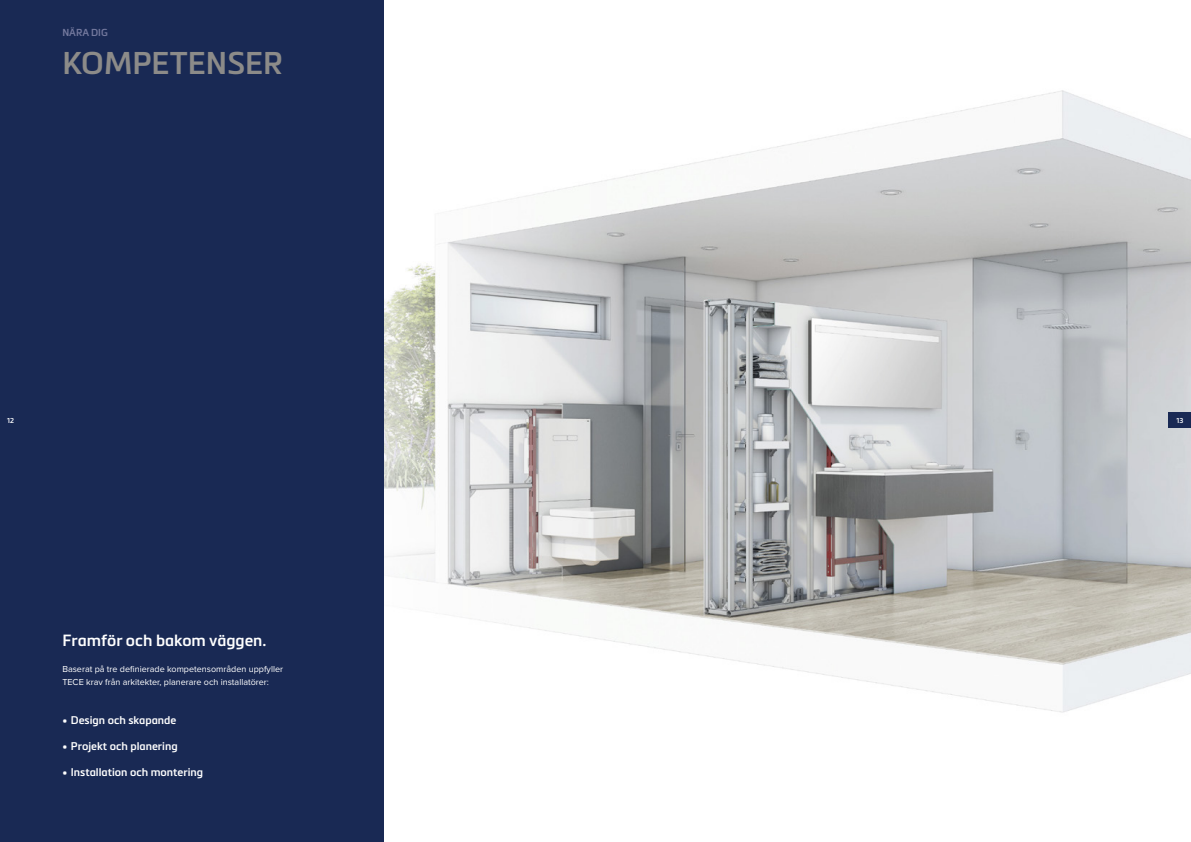
<style>
.page{position:relative;width:1191px;height:842px;background:#fff}
.page>*{position:absolute;margin:0;border:0;box-sizing:border-box;transform-origin:0 0}
.Headline_L{font:600 31px "Metronic Pro";color:#8c8b89}
.Kapitelaufmacher_Hea{font:600 16px "Metronic Pro";color:#fff}
.t1{font:600 11px "Metronic Pro";color:#fff}
.Kapitelaufmacher_Sta{font:600 10px "Metronic Pro";color:#74799e}
.Kapitelaufmacher_Cop{font:9px/13px "Proxima Nova";color:#fff}
.t2{font:600 7px "Metronic Pro";color:#fff}
</style>
<div class="page">
<img style="left:383px;top:48px;width:808px;height:780px">
<div style="left:0;top:0;width:383px;height:842px;background:#192954"></div>
<div style="left:1168px;top:412px;width:23px;height:16px;background:#192954"></div>
<p class="Kapitelaufmacher_Sta" style="left:62px;top:26px;width:47px">NÄRA DIG</p>
<p class="Headline_L" style="left:62px;top:44px;width:222px">KOMPETENSER</p>
<p class="t2" style="left:7px;top:416px;width:8px">12</p>
<p class="t2" style="left:1176px;top:416px;width:8px">13</p>
<p class="Kapitelaufmacher_Hea" style="left:62px;top:631px;width:206px">Framför och bakom väggen.</p>
<p class="Kapitelaufmacher_Cop" style="left:62px;top:662px;width:222px">Baserat på tre definierade kompetensområden uppfyller<br>TECE krav från arkitekter, planerare och installatörer:</p>
<p class="t1" style="left:62px;top:713px;width:115px">• Design och skapande</p>
<p class="t1" style="left:62px;top:739px;width:117px">• Projekt och planering</p>
<p class="t1" style="left:62px;top:765px;width:142px">• Installation och montering</p>
</div>
